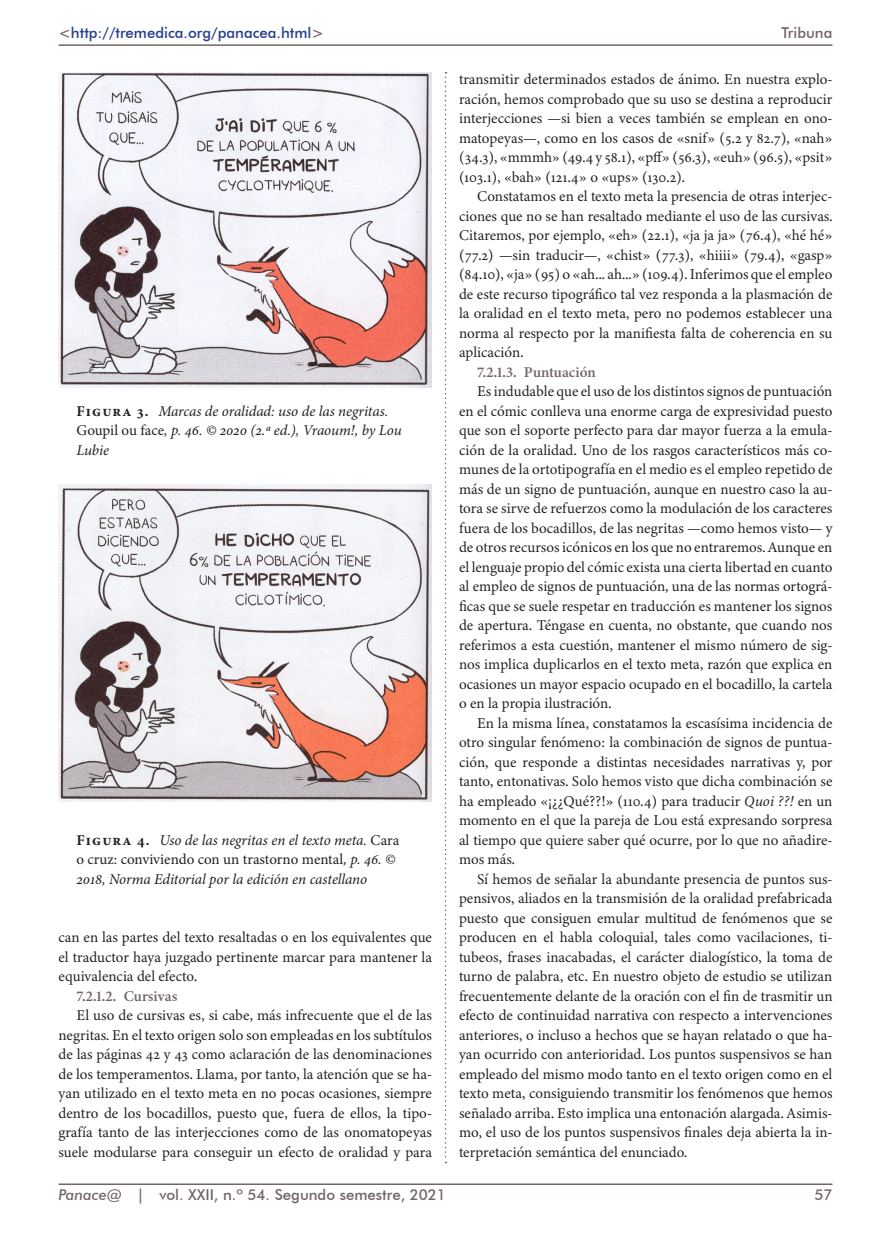
<style>
.page{position:relative;width:891px;height:1260px;background:#fff}
.page>*{position:absolute;margin:0;border:0;box-sizing:border-box;transform-origin:0 0}
.t1{font:15px/19.5px "Minion 3";color:#231f20;text-align:justify}
.t2{font:italic 15px/19.5px "Minion Pro";letter-spacing:-.005em;color:#231f20}
.t3{font:500 15px "Futura BT";color:#736565}
.t4{font:500 15px "Futura BT";color:#253f8e}
.t5{font:600 15px "Minion 3";color:#736565}
.s1{color:#736565}
.s2{font-weight:700;font-style:normal}
.s3{font-style:normal}
.s4{font-style:italic}
</style>
<div class="page">
<hr style="left:58px;top:1184px;width:774px;height:1px;background:#736565">
<hr style="left:58px;top:44px;width:774px;height:2px;background:#736565">
<img style="left:58px;top:485px;width:374px;height:317px">
<img style="left:58px;top:72px;width:374px;height:315px">
<svg style="left:445px;top:72px;width:2px;height:1091px"></svg>
<p class="t4" style="left:58px;top:24px;width:267px"><span class="s1">&lt;</span>http://tremedica.org/panacea.html<span class="s1">&gt;</span></p>
<p class="t3" style="left:782px;top:24px;width:52px">Tribuna</p>
<p class="t2" style="left:76px;top:401px;width:327px"><span class="s2">Figura 3.</span> Marcas de oralidad: uso de las negritas.<br><span class="s3">Goupil ou face</span>, p. 46. © 2020 (2.ª ed.), Vraoum!, by Lou<br>Lubie</p>
<p class="t2" style="left:76px;top:830px;width:324px"><span class="s2">Figura 4.</span> Uso de las negritas en el texto meta. <span class="s3">Cara o cruz: conviviendo con un trastorno mental</span>, p. 46. ©<br>2018, Norma Editorial por la edición en castellano</p>
<p class="t1" style="left:58px;top:927px;width:375px">can en las partes del texto resaltadas o en los equivalentes que el traductor haya juzgado pertinente marcar para mantener la equivalencia del efecto.</p>
<p class="t5" style="left:76px;top:985px;width:102px">7.2.1.2. Cursivas</p>
<p class="t1" style="left:58px;top:1005px;width:375px;text-indent:18px">El uso de cursivas es, si cabe, más infrecuente que el de las negritas. En el texto origen solo son empleadas en los subtítulos de las páginas 42 y 43 como aclaración de las denominaciones de los temperamentos. Llama, por tanto, la atención que se ha&shy;yan utilizado en el texto meta en no pocas ocasiones, siempre dentro de los bocadillos, puesto que, fuera de ellos, la tipo&shy;grafía tanto de las interjecciones como de las onomatopeyas suele modularse para conseguir un efecto de oralidad y para</p>
<p class="t1" style="left:459px;top:69px;width:375px">transmitir determinados estados de ánimo. En nuestra explo&shy;ración, hemos comprobado que su uso se destina a reproducir interjecciones —si bien a veces también se emplean en ono&shy;matopeyas—, como en los casos de «snif» (5.2 y 82.7), «nah» (34.3), «mmmh» (49.4 y 58.1), «pff» (56.3), «euh» (96.5), «psit» (103.1), «bah» (121.4» o «ups» (130.2).</p>
<p class="t1" style="left:459px;top:186px;width:375px;text-indent:18px">Constatamos en el texto meta la presencia de otras interjec&shy;ciones que no se han resaltado mediante el uso de las cursivas.<br>Citaremos, por ejemplo, «eh» (22.1), «ja ja ja» (76.4), «hé hé» (77.2) —sin traducir—, «chist» (77.3), «hiiii» (79.4), «gasp» (84.10), «ja» (95) o «ah... ah...» (109.4). Inferimos que el empleo de este recurso tipográfico tal vez responda a la plasmación de la oralidad en el texto meta, pero no podemos establecer una norma al respecto por la manifiesta falta de coherencia en su aplicación.</p>
<p class="t5" style="left:477px;top:361px;width:120px">7.2.1.3. Puntuación</p>
<p class="t1" style="left:459px;top:381px;width:375px;text-indent:18px">Es indudable que el uso de los distintos signos de puntuación en el cómic conlleva una enorme carga de expresividad puesto que son el soporte perfecto para dar mayor fuerza a la emula&shy;ción de la oralidad. Uno de los rasgos característicos más co&shy;munes de la ortotipografía en el medio es el empleo repetido de más de un signo de puntuación, aunque en nuestro caso la au&shy;tora se sirve de refuerzos como la modulación de los caracteres fuera de los bocadillos, de las negritas —como hemos visto— y de otros recursos icónicos en los que no entraremos. Aunque en el lenguaje propio del cómic exista una cierta libertad en cuanto al empleo de signos de puntuación, una de las normas ortográ&shy;ficas que se suele respetar en traducción es mantener los signos de apertura. Téngase en cuenta, no obstante, que cuando nos referimos a esta cuestión, mantener el mismo número de sig&shy;nos implica duplicarlos en el texto meta, razón que explica en ocasiones un mayor espacio ocupado en el bocadillo, la cartela o en la propia ilustración.</p>
<p class="t1" style="left:459px;top:713px;width:375px;text-indent:18px">En la misma línea, constatamos la escasísima incidencia de otro singular fenómeno: la combinación de signos de puntua&shy;ción, que responde a distintas necesidades narrativas y, por tanto, entonativas. Solo hemos visto que dicha combinación se ha empleado «¡¿¿Qué??!» (110.4) para traducir <span class="s4">Quoi ??!</span> en un momento en el que la pareja de Lou está expresando sorpresa al tiempo que quiere saber qué ocurre, por lo que no añadire&shy;mos más.</p>
<p class="t1" style="left:459px;top:869px;width:375px;text-indent:18px">Sí hemos de señalar la abundante presencia de puntos sus&shy;pensivos, aliados en la transmisión de la oralidad prefabricada puesto que consiguen emular multitud de fenómenos que se producen en el habla coloquial, tales como vacilaciones, ti&shy;tubeos, frases inacabadas, el carácter dialogístico, la toma de turno de palabra, etc. En nuestro objeto de estudio se utilizan frecuentemente delante de la oración con el fin de trasmitir un efecto de continuidad narrativa con respecto a intervenciones anteriores, o incluso a hechos que se hayan relatado o que ha&shy;yan ocurrido con anterioridad. Los puntos suspensivos se han empleado del mismo modo tanto en el texto origen como en el texto meta, consiguiendo transmitir los fenómenos que hemos señalado arriba. Esto implica una entonación alargada. Asimis&shy;mo, el uso de los puntos suspensivos finales deja abierta la in&shy;terpretación semántica del enunciado.</p>
<p class="t3" style="left:58px;top:1186px;width:389px"><span class="s4">Panace@</span> | vol. XXII, n.º 54. Segundo semestre, 2021</p>
<p class="t3" style="left:814px;top:1186px;width:20px">57</p>
</div>
